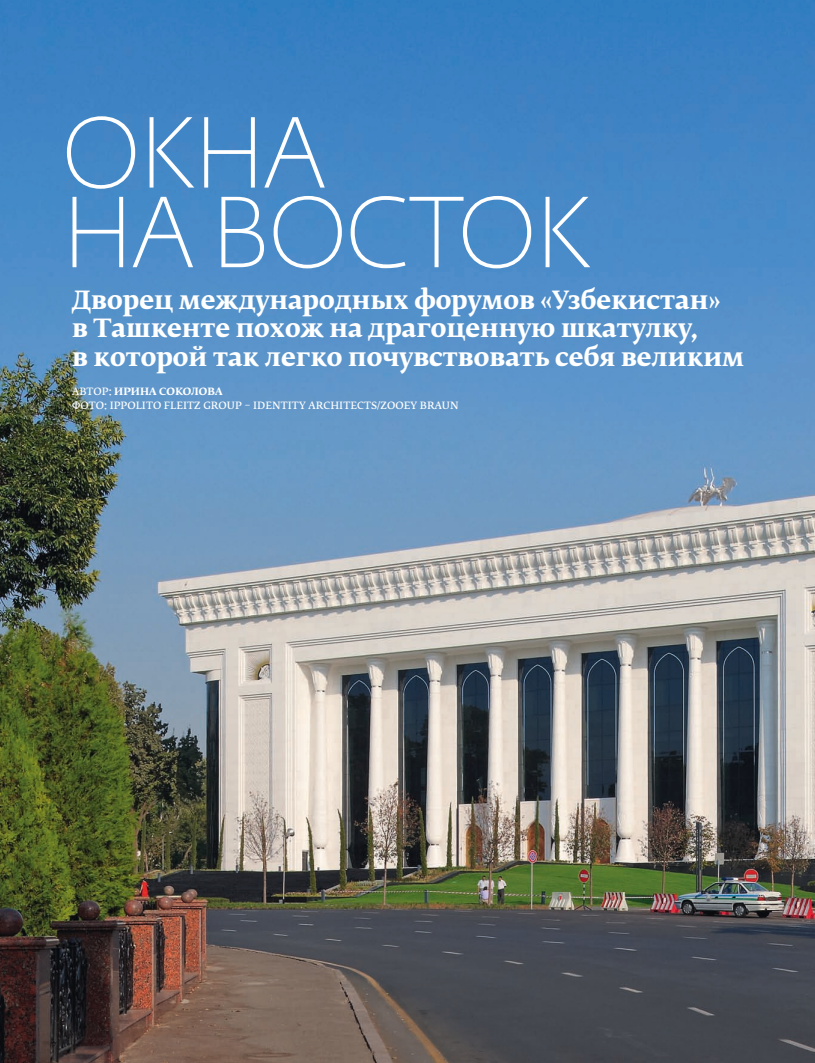
<style>
.page{position:relative;width:815px;height:1063px;background:#fff}
.page>*{position:absolute;margin:0;border:0;box-sizing:border-box;transform-origin:0 0}
._1_ZAGOLOVOK{font:100 99.5px "Fedra Sans Dis Pro";color:#fff}
.t1{font:700 25px/28.8px "Fedra Serif B Pro";color:#fff}
._3_Basic_Text_Column{font:10px/13.8px "Fedra Serif B Pro Demi";letter-spacing:.01em;color:#fff}
.s1{font-family:"Fedra Serif B Pro";font-weight:700}
</style>
<div class="page">
<img style="left:0;top:0;width:815px;height:1063px">
<p class="_1_ZAGOLOVOK" style="left:63px;top:83px;width:263px">ОКНА</p>
<p class="_1_ZAGOLOVOK" style="left:63px;top:162px;width:529px">НА ВОСТОК</p>
<p class="t1" style="left:72px;top:286px;width:674px">Дворец международных форумов «Узбекистан»<br>в Ташкенте похож на драгоценную шкатулку,<br>в которой так легко почувствовать себя великим</p>
<p class="_3_Basic_Text_Column" style="left:72px;top:385px;width:388px">АВТОР: <span class="s1">ИРИНА СОКОЛОВА<br></span>ФОТО: IPPOLITO FLEITZ GROUP – IDENTITY ARCHITECTS/ZOOEY BRAUN</p>
</div>
